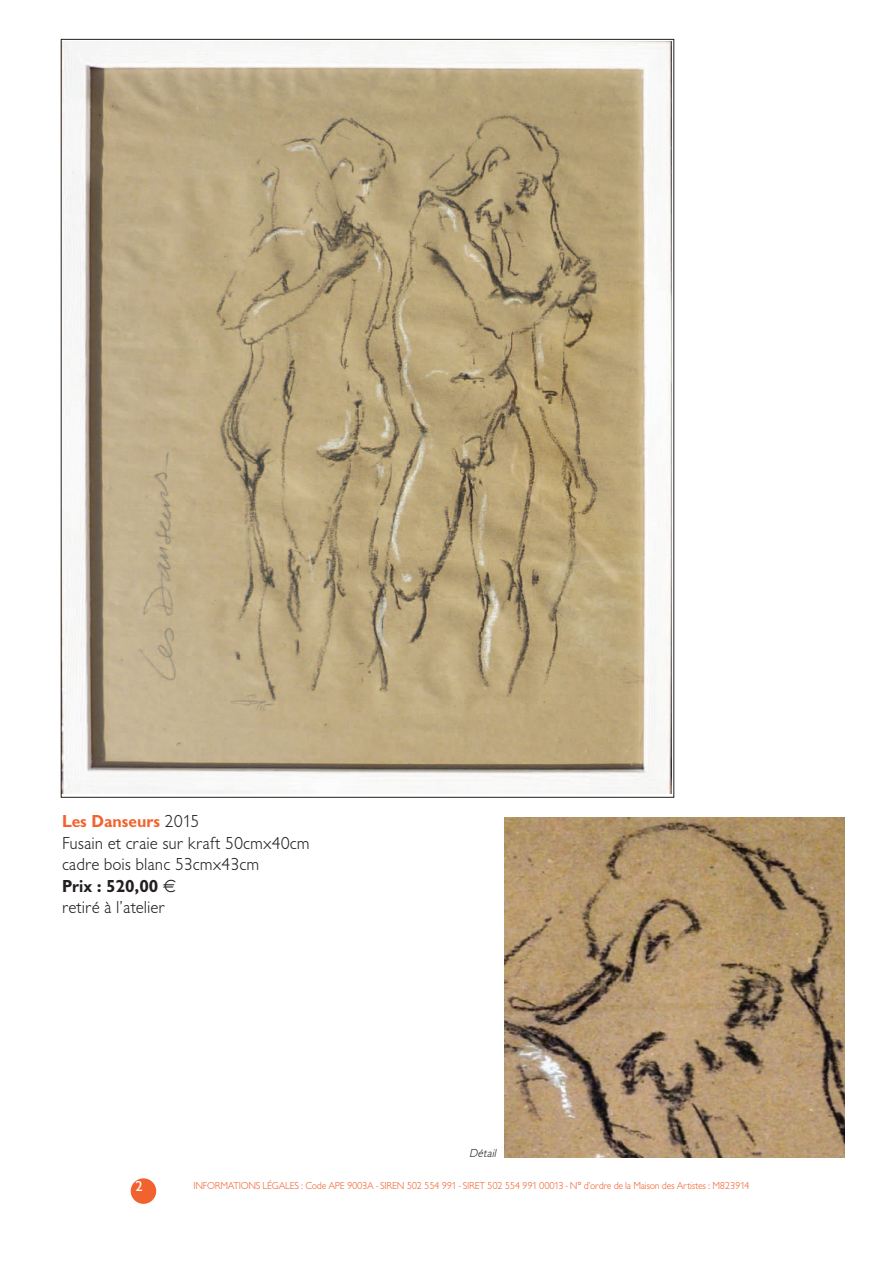
<style>
.page{position:relative;width:893px;height:1263px;background:#fff}
.page>*{position:absolute;margin:0;border:0;box-sizing:border-box;transform-origin:0 0}
.t1{font:300 18px/21.6px "Giltus T";color:#231f20}
.t2{font:700 18px "Giltus T";color:#231f20}
.t3{font:500 15px "Giltus T";color:#fff}
.t4{font:italic 300 12px "Giltus T";color:#231f20}
.t5{font:300 10.5px "Giltus T";letter-spacing:-.025em;color:#f2622e}
.s1{font-weight:700;color:#f2622e}
</style>
<div class="page">
<div style="left:131px;top:1178px;width:25px;height:26px;background:#f2622e;border-radius:50%"></div>
<img style="left:63px;top:41px;width:609px;height:752px">
<img style="left:505px;top:817px;width:340px;height:340px">
<h1 class="t1" style="left:62px;top:810px;width:249px"><span class="s1">Les Danseurs</span> 2015<br>Fusain et craie sur kraft 50cmx40cm cadre bois blanc 53cmx43cm</h1>
<h1 class="t2" style="left:62px;top:875px;width:98px">Prix : 520,00</h1>
<h1 class="t1" style="left:62px;top:896px;width:104px">retiré à l’atelier</h1>
<p class="t4" style="left:469px;top:1146px;width:30px">Détail</p>
<h2 class="t3" style="left:135px;top:1177px;width:9px">2</h2>
<p class="t5" style="left:193px;top:1179px;width:557px">INFORMATIONS LÉGALES : Code APE 9003A - SIREN 502 554 991 - SIRET 502 554 991 00013 - N° d’ordre de la Maison des Artistes : M823914</p>
</div>
